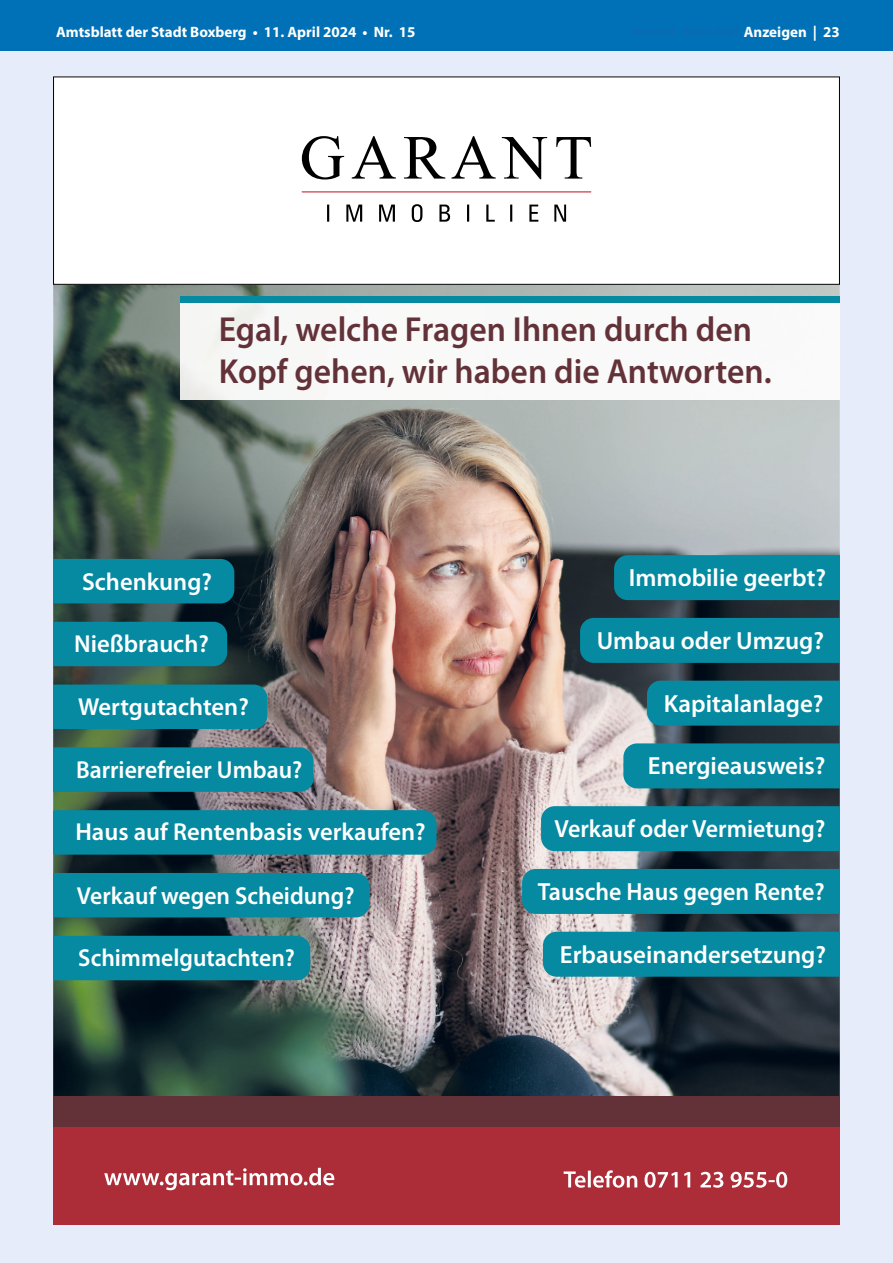
<style>
.page{position:relative;width:893px;height:1263px;background:#fff}
.page>*{position:absolute;margin:0;border:0;box-sizing:border-box;transform-origin:0 0}
.t1{font:600 34.8px/41.8px "Myriad Pro";color:#633239}
.t2{font:600 24.9px "Myriad Pro";color:#fff}
.t3{font:600 24.9px "Myriad Pro";color:#fff;scale:.96 1}
.t4{font:600 24.6px "Myriad Pro";color:#fff}
.t5{font:600 24.6px "Myriad Pro";color:#fff;scale:.96 1}
.t6{font:700 15px "Myriad Pro";color:#fff}
</style>
<div class="page">
<div style="left:0;top:0;width:893px;height:51px;background:#0071b6"></div>
<div style="left:0;top:51px;width:893px;height:1212px;background:#e7ecfb"></div>
<div style="left:53px;top:77px;width:787px;height:1148px;background:#fff"></div>
<img style="left:53px;top:285px;width:787px;height:811px">
<svg style="left:302px;top:136px;width:289px;height:86px"></svg>
<div style="left:53px;top:1126px;width:787px;height:99px;background:#ac2d38"></div>
<div style="left:53px;top:1096px;width:787px;height:30px;background:#633239"></div>
<svg style="left:564px;top:1170px;width:73px;height:18px"></svg>
<svg style="left:644px;top:1172px;width:34px;height:16px"></svg>
<svg style="left:684px;top:1172px;width:6px;height:15px"></svg>
<svg style="left:700px;top:1172px;width:23px;height:16px"></svg>
<svg style="left:731px;top:1172px;width:56px;height:16px"></svg>
<svg style="left:104px;top:1168px;width:230px;height:22px"></svg>
<div style="left:541px;top:806px;width:299px;height:45px;background:#058aa1"></div>
<div style="left:614px;top:555px;width:226px;height:45px;background:#058aa1"></div>
<div style="left:580px;top:618px;width:260px;height:45px;background:#058aa1"></div>
<img style="left:181px;top:303px;width:659px;height:97px">
<div style="left:181px;top:296px;width:659px;height:7px;background:#058aa1"></div>
<div style="left:522px;top:869px;width:318px;height:45px;background:#058aa1"></div>
<div style="left:623px;top:743px;width:217px;height:45px;background:#058aa1"></div>
<div style="left:647px;top:681px;width:193px;height:45px;background:#058aa1"></div>
<div style="left:543px;top:932px;width:297px;height:45px;background:#058aa1"></div>
<div style="left:53px;top:622px;width:174px;height:44px;background:#058aa1"></div>
<div style="left:53px;top:936px;width:257px;height:44px;background:#058aa1"></div>
<div style="left:53px;top:747px;width:261px;height:45px;background:#058aa1"></div>
<div style="left:53px;top:559px;width:181px;height:44px;background:#058aa1"></div>
<div style="left:53px;top:684px;width:214px;height:45px;background:#058aa1"></div>
<div style="left:53px;top:810px;width:384px;height:45px;background:#058aa1"></div>
<div style="left:53px;top:873px;width:317px;height:44px;background:#058aa1"></div>
<div style="left:53px;top:77px;width:787px;height:208px;border:1px solid #000"></div>
<p class="t6" style="left:56px;top:22px;width:361px">Amtsblatt der Stadt Boxberg • 11. April 2024 • Nr. 15</p>
<p class="t6" style="left:744px;top:22px;width:97px">Anzeigen | 23</p>
<p class="t1" style="left:219px;top:308px;width:554px">Egal, welche Fragen Ihnen durch den<br>Kopf gehen, wir haben die Antworten.</p>
<p class="t4" style="left:82px;top:566px;width:131px">Schenkung?</p>
<p class="t4" style="left:74px;top:628px;width:136px">Nießbrauch?</p>
<p class="t2" style="left:629px;top:562px;width:199px">Immobilie geerbt?</p>
<p class="t2" style="left:597px;top:625px;width:229px">Umbau oder Umzug?</p>
<p class="t4" style="left:78px;top:691px;width:172px">Wertgutachten?</p>
<p class="t2" style="left:664px;top:687px;width:161px">Kapitalanlage?</p>
<p class="t5" style="left:76px;top:754px;width:237px">Barrierefreier Umbau?</p>
<p class="t2" style="left:648px;top:750px;width:179px">Energieausweis?</p>
<p class="t4" style="left:75px;top:816px;width:352px">Haus auf Rentenbasis verkaufen?</p>
<p class="t3" style="left:555px;top:813px;width:283px">Verkauf oder Vermietung?</p>
<p class="t5" style="left:77px;top:880px;width:291px">Verkauf wegen Scheidung?</p>
<p class="t3" style="left:538px;top:876px;width:300px">Tausche Haus gegen Rente?</p>
<p class="t5" style="left:78px;top:942px;width:227px">Schimmelgutachten?</p>
<p class="t2" style="left:560px;top:938px;width:268px">Erbauseinandersetzung?</p>
</div>
